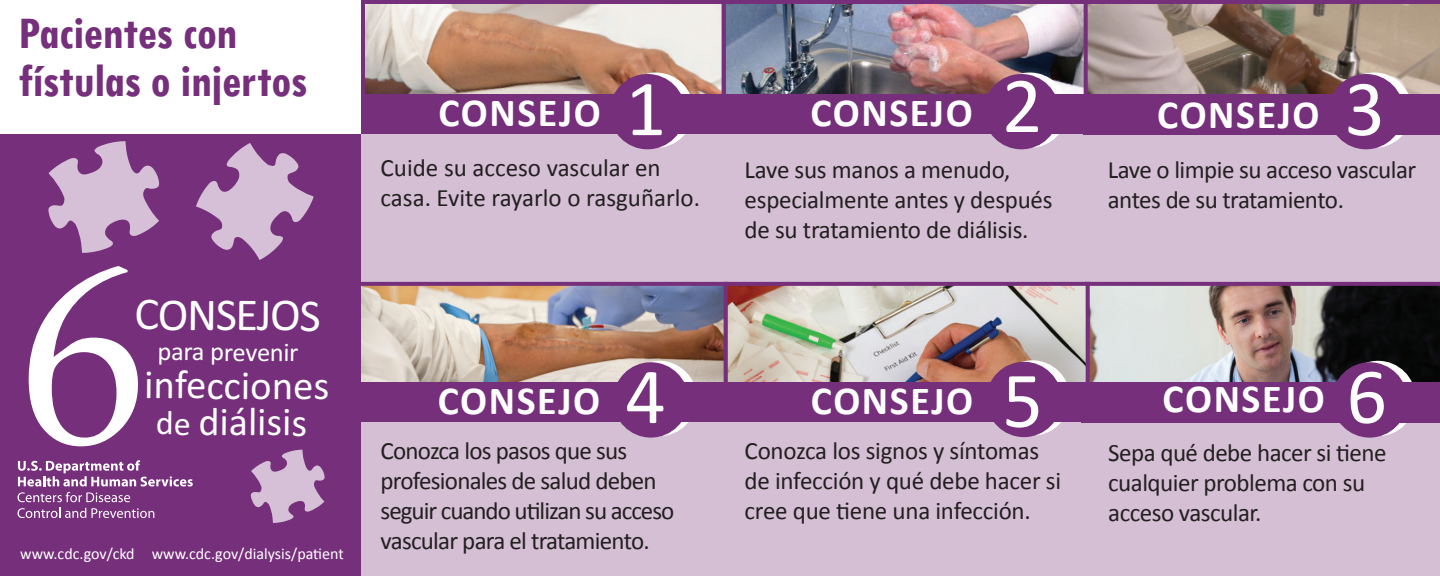
<style>
.page{position:relative;width:1440px;height:576px;background:#fff}
.page>*{position:absolute;margin:0;border:0;box-sizing:border-box;transform-origin:0 0}
.t1{font:252px "Book Antiqua";color:#fff}
.t2{font:80px "Calibri";color:#fff}
.t3{font:700 condensed 48px/48px "Tw Cen";letter-spacing:-.01em;color:#762f7b}
.t4{font:46.2px "Calibri";letter-spacing:-.04em;color:#fff}
.t5{font:40.8px "Calibri";letter-spacing:-.01em;color:#fff}
.t6{font:40.2px "Calibri";letter-spacing:-.01em;color:#fff}
.t7{font:700 40px "Calibri";letter-spacing:.04em;color:#fff}
.t8{font:26.6px "Calibri";letter-spacing:-.02em;color:#fff}
.t9{font:25px/30px "Calibri";letter-spacing:-.02em;color:#231f20}
.t10{font:25px/30px "Calibri";color:#231f20}
.t11{font:16px "Calibri";color:#fff}
.s1{font-size:34.2px}
</style>
<div class="page">
<div style="left:0;top:134px;width:361px;height:442px;background:#762f7b"></div>
<svg style="left:251px;top:450px;width:74px;height:73px"></svg>
<svg style="left:196px;top:143px;width:118px;height:117px"></svg>
<svg style="left:48px;top:141px;width:111px;height:112px"></svg>
<div style="left:361px;top:134px;width:1079px;height:148px;background:#d5bfd5"></div>
<div style="left:361px;top:422px;width:1079px;height:154px;background:#d5bfd5"></div>
<img style="left:362px;top:287px;width:361px;height:95px">
<div style="left:357px;top:282px;width:371px;height:122px;border:4px solid #762f7b"></div>
<svg style="left:1088px;top:0;width:352px;height:94px;background:#978379"></svg>
<img style="left:729px;top:287px;width:356px;height:95px">
<svg style="left:1090px;top:282px;width:350px;height:100px;background:#8b8383"></svg>
<img style="left:727px;top:5px;width:356px;height:89px">
<div style="left:722px;top:0;width:366px;height:130px;border:4px solid #762f7b"></div>
<div style="left:724px;top:282px;width:366px;height:124px;border:4px solid #762f7b"></div>
<div style="left:622px;top:361px;width:75px;height:75px;background:#fff;border-radius:50%"></div>
<svg style="left:995px;top:360px;width:75px;height:76px"></svg>
<svg style="left:1340px;top:361px;width:76px;height:75px"></svg>
<div style="left:361px;top:382px;width:364px;height:40px;background:#762f7b"></div>
<div style="left:613px;top:362px;width:76px;height:76px;background:#762f7b;border-radius:50%"></div>
<div style="left:724px;top:382px;width:364px;height:40px;background:#762f7b"></div>
<div style="left:986px;top:362px;width:76px;height:75px;background:#762f7b;border-radius:50%"></div>
<div style="left:1082px;top:382px;width:358px;height:40px;background:#762f7b"></div>
<div style="left:1332px;top:362px;width:75px;height:76px;background:#762f7b;border-radius:50%"></div>
<img style="left:366px;top:5px;width:355px;height:89px">
<div style="left:361px;top:0;width:365px;height:118px;border:4px solid #762f7b"></div>
<svg style="left:618px;top:73px;width:76px;height:75px"></svg>
<svg style="left:992px;top:73px;width:76px;height:75px"></svg>
<svg style="left:1337px;top:73px;width:75px;height:75px"></svg>
<div style="left:361px;top:94px;width:365px;height:40px;background:#762f7b"></div>
<div style="left:610px;top:74px;width:75px;height:75px;background:#762f7b;border-radius:50%"></div>
<div style="left:721px;top:94px;width:365px;height:40px;background:#762f7b"></div>
<div style="left:984px;top:74px;width:75px;height:75px;background:#762f7b;border-radius:50%"></div>
<div style="left:1084px;top:94px;width:356px;height:40px;background:#762f7b"></div>
<div style="left:1328px;top:74px;width:76px;height:75px;background:#762f7b;border-radius:50%"></div>
<svg style="left:18px;top:460px;width:175px;height:26px"></svg>
<svg style="left:18px;top:492px;width:112px;height:10px"></svg>
<svg style="left:18px;top:508px;width:136px;height:10px"></svg>
<p class="t3" style="left:18px;top:7px;width:290px">Pacientes con fístulas o injertos</p>
<p class="t1" style="left:20px;top:182px;width:130px">6</p>
<p class="t4" style="left:135px;top:286px;width:188px">CONSEJOS</p>
<p class="t8" style="left:157px;top:335px;width:143px">para prevenir</p>
<p class="t5" style="left:144px;top:359px;width:187px">infecciones</p>
<p class="t6" style="left:156px;top:396px;width:153px"><span class="s1">de</span> diálisis</p>
<p class="t11" style="left:20px;top:544px;width:325px">www.cdc.gov/ckd www.cdc.gov/dialysis/patient</p>
<p class="t7" style="left:439px;top:87px;width:164px">CONSEJO</p>
<p class="t2" style="left:626px;top:58px;width:42px">1</p>
<p class="t10" style="left:381px;top:153px;width:321px">Cuide su acceso vascular en casa. Evite rayarlo o rasguñarlo.</p>
<p class="t7" style="left:810px;top:87px;width:164px">CONSEJO</p>
<p class="t2" style="left:1002px;top:55px;width:42px">2</p>
<p class="t9" style="left:745px;top:155px;width:309px">Lave sus manos a menudo, especialmente antes y después de su tratamiento de diálisis.</p>
<p class="t7" style="left:1157px;top:90px;width:164px">CONSEJO</p>
<p class="t2" style="left:1344px;top:58px;width:42px">3</p>
<p class="t9" style="left:1108px;top:155px;width:310px">Lave o limpie su acceso vascular antes de su tratamiento.</p>
<p class="t2" style="left:625px;top:346px;width:42px">4</p>
<p class="t2" style="left:1002px;top:350px;width:42px">5</p>
<p class="t2" style="left:1346px;top:346px;width:42px">6</p>
<p class="t7" style="left:438px;top:375px;width:164px">CONSEJO</p>
<p class="t7" style="left:811px;top:375px;width:164px">CONSEJO</p>
<p class="t7" style="left:1163px;top:373px;width:164px">CONSEJO</p>
<p class="t9" style="left:381px;top:436px;width:295px">Conozca los pasos que sus profesionales de salud deben seguir cuando utilizan su acceso vascular para el tratamiento.</p>
<p class="t9" style="left:745px;top:436px;width:318px">Conozca los signos y síntomas de infección y qué debe hacer si cree que tiene una infección.</p>
<p class="t9" style="left:1108px;top:438px;width:280px">Sepa qué debe hacer si tiene cualquier problema con su acceso vascular.</p>
</div>
